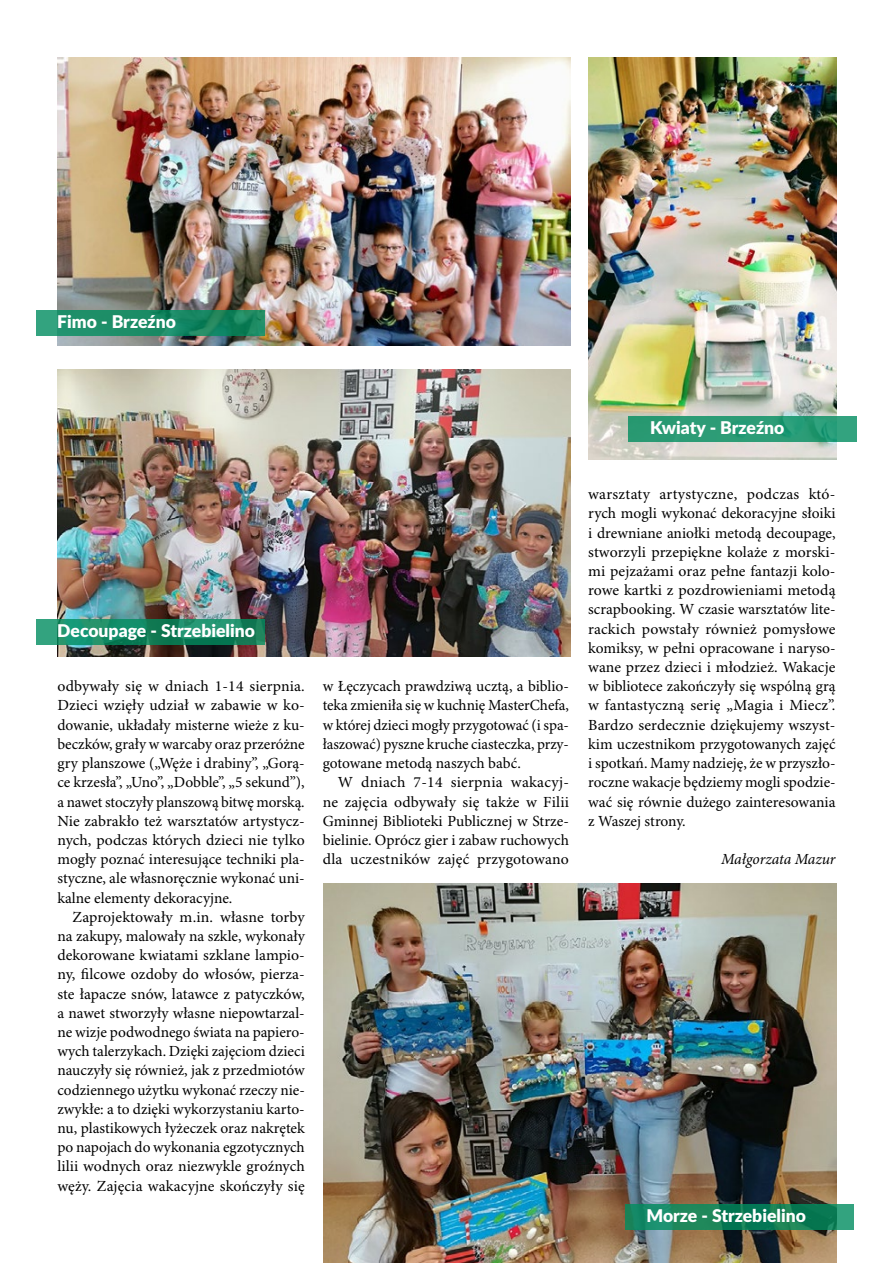
<style>
.page{position:relative;width:893px;height:1263px;background:#fff}
.page>*{position:absolute;margin:0;border:0;box-sizing:border-box;transform-origin:0 0}
.t1{font:900 17.55px "Lato";color:#fff}
.t2{font:15.45px/19.2px "Minion Pro";color:#000;text-align:justify}
.t3{font:italic 15.45px "Minion Pro";color:#000}
</style>
<div class="page">
<img style="left:57px;top:58px;width:513px;height:287px">
<img style="left:57px;top:369px;width:513px;height:288px">
<img style="left:324px;top:884px;width:513px;height:379px">
<img style="left:588px;top:58px;width:249px;height:401px">
<svg style="left:36px;top:619px;width:228px;height:25px;background:#198b66"></svg>
<svg style="left:36px;top:311px;width:228px;height:25px;background:#1c8c66"></svg>
<svg style="left:629px;top:416px;width:228px;height:25px;background:#299b75"></svg>
<svg style="left:625px;top:1204px;width:228px;height:25px;background:#14835c"></svg>
<p class="t1" style="left:57px;top:309px;width:120px">Fimo - Brzeźno</p>
<p class="t1" style="left:650px;top:414px;width:136px">Kwiaty - Brzeźno</p>
<p class="t1" style="left:57px;top:617px;width:199px">Decoupage - Strzebielino</p>
<p class="t2" style="left:57px;top:677px;width:249px">odbywały się w dniach 1-14 sierpnia.<br>Dzieci wzięły udział w zabawie w ko&shy;dowanie, układały misterne wieże z ku&shy;beczków, grały w warcaby oraz przeróżne gry planszowe („Węże i drabiny”, „Gorą&shy;ce krzesła”, „Uno”, „Dobble”, „5 sekund”), a nawet stoczyły planszową bitwę morską.<br>Nie zabrakło też warsztatów artystycz&shy;nych, podczas których dzieci nie tylko mogły poznać interesujące techniki pla&shy;styczne, ale własnoręcznie wykonać uni&shy;kalne elementy dekoracyjne.</p>
<p class="t2" style="left:57px;top:908px;width:249px;text-indent:15px">Zaprojektowały m.in. własne torby na zakupy, malowały na szkle, wykonały dekorowane kwiatami szklane lampio&shy;ny, filcowe ozdoby do włosów, pierza&shy;ste łapacze snów, latawce z patyczków, a nawet stworzyły własne niepowtarzal&shy;ne wizje podwodnego świata na papiero&shy;wych talerzykach. Dzięki zajęciom dzieci nauczyły się również, jak z przedmiotów codziennego użytku wykonać rzeczy nie&shy;zwykłe: a to dzięki wykorzystaniu karto&shy;nu, plastikowych łyżeczek oraz nakrętek po napojach do wykonania egzotycznych lilii wodnych oraz niezwykle groźnych węży. Zajęcia wakacyjne skończyły się</p>
<p class="t2" style="left:323px;top:677px;width:248px">w Łęczycach prawdziwą ucztą, a biblio&shy;teka zmieniła się w kuchnię MasterChefa, w której dzieci mogły przygotować (i spa&shy;łaszować) pyszne kruche ciasteczka, przy&shy;gotowane metodą naszych babć.</p>
<p class="t2" style="left:323px;top:773px;width:248px;text-indent:15px">W dniach 7-14 sierpnia wakacyj&shy;ne zajęcia odbywały się także w Filii Gminnej Biblioteki Publicznej w Strze&shy;bielinie. Oprócz gier i zabaw ruchowych dla uczestników zajęć przygotowano</p>
<p class="t2" style="left:588px;top:485px;width:249px">warsztaty artystyczne, podczas któ&shy;rych mogli wykonać dekoracyjne słoiki i drewniane aniołki metodą decoupage, stworzyli przepiękne kolaże z morski&shy;mi pejzażami oraz pełne fantazji kolo&shy;rowe kartki z pozdrowieniami metodą scrapbooking. W czasie warsztatów lite&shy;rackich powstały również pomysłowe komiksy, w pełni opracowane i naryso&shy;wane przez dzieci i młodzież. Wakacje w bibliotece zakończyły się wspólną grą w fantastyczną serię „Magia i Miecz”.<br>Bardzo serdecznie dziękujemy wszyst&shy;kim uczestnikom przygotowanych zajęć i spotkań. Mamy nadzieję, że w przyszło&shy;roczne wakacje będziemy mogli spodzie&shy;wać się równie dużego zainteresowania z Waszej strony.</p>
<p class="t3" style="left:721px;top:850px;width:116px">Małgorzata Mazur</p>
<p class="t1" style="left:646px;top:1202px;width:161px">Morze - Strzebielino</p>
</div>
